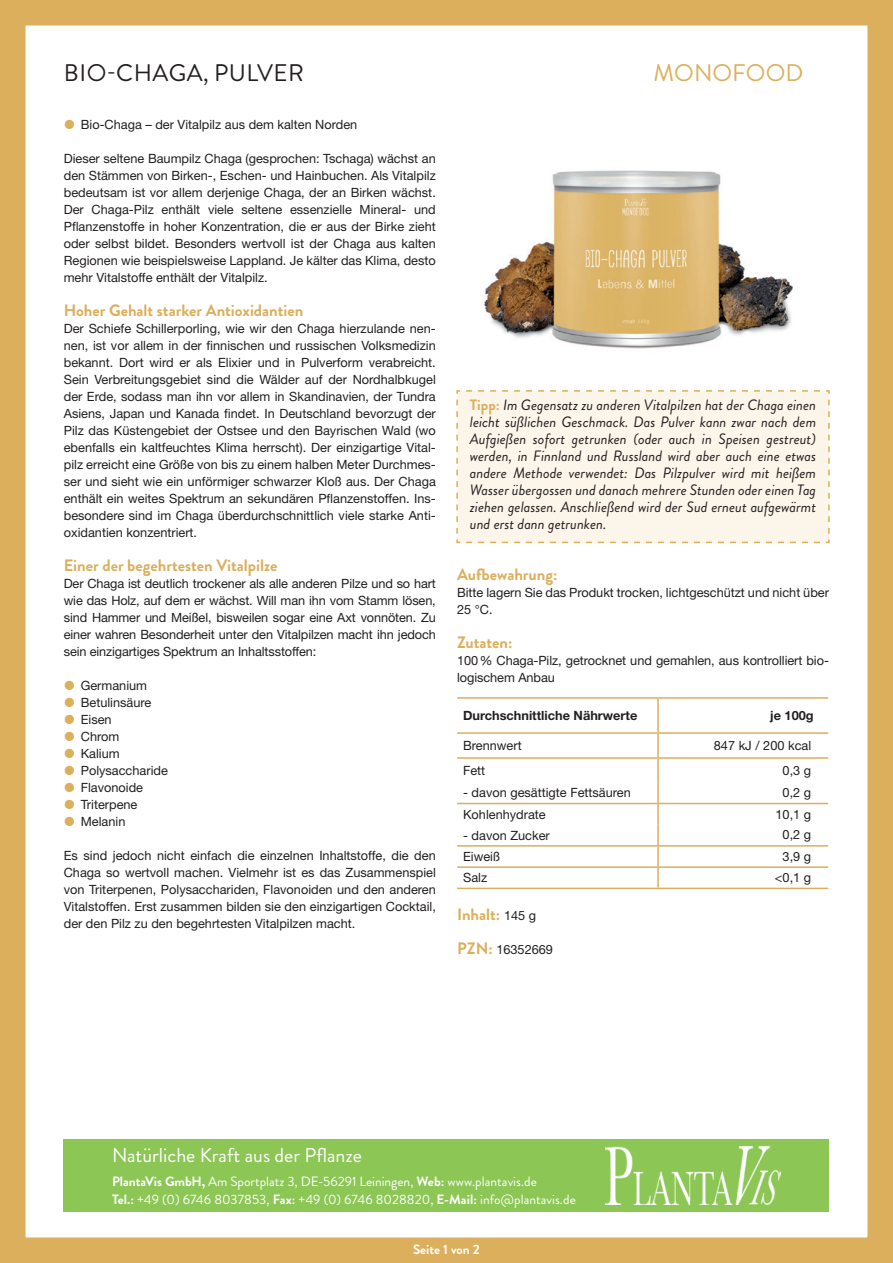
<style>
.page{position:relative;width:893px;height:1263px;background:#fff}
.page>*{position:absolute;margin:0;border:0;box-sizing:border-box;transform-origin:0 0}
.t1{font:24px "Brandon Grotesque";letter-spacing:.02em;color:#231f20}
.t2{font:24px "Brandon Grotesque";color:#dbaf5c}
.t3{font:20.1px "Brandon Grotesque";color:#fff}
.t4{font:700 16.5px "Brandon Grotesque";color:#dbaf5c}
.t5{font:italic 15px/17px "Brandon Grotesque";color:#231f20;text-align:justify}
.t6{font:13.5px/18px "Brandon Grotesque";letter-spacing:.005em;color:#fff}
.t7{font:700 13.5px "Brandon Grotesque";color:#fff}
.t8{font:12.75px/17px "Helvetica Neue LT Std";color:#231f20;text-align:justify}
.t9{font:700 12.75px "Helvetica Neue LT Std";color:#231f20}
.s1{font-weight:700;font-style:normal;color:#dbaf5c}
.s2{font-family:"Helvetica Neue LT Std";font-weight:400;font-size:12.75px;color:#231f20}
.s3{font-family:"Brandon Grotesque";font-weight:700;font-size:16.5px;color:#dbaf5c}
.s4{font-weight:700}
</style>
<div class="page">
<div style="left:0;top:0;width:893px;height:1263px;border:26px solid #dbaf5c"></div>
<div style="left:64px;top:1140px;width:765px;height:72px;background:#8cc655"></div>
<img style="left:605px;top:1147px;width:175px;height:58px">
<img style="left:484px;top:170px;width:309px;height:179px">
<div style="left:456px;top:390px;width:374px;height:154px;background:#fbf5ea"></div>
<hr style="left:457px;top:697px;width:201px;height:2px;background:#dbaf5c">
<hr style="left:658px;top:697px;width:170px;height:2px;background:#dbaf5c">
<hr style="left:657px;top:699px;width:2px;height:33px;background:#dbaf5c">
<hr style="left:457px;top:732px;width:201px;height:2px;background:#dbaf5c">
<hr style="left:658px;top:732px;width:170px;height:2px;background:#dbaf5c">
<hr style="left:657px;top:734px;width:2px;height:23px;background:#dbaf5c">
<hr style="left:457px;top:757px;width:201px;height:2px;background:#dbaf5c">
<hr style="left:658px;top:757px;width:170px;height:2px;background:#dbaf5c">
<hr style="left:657px;top:759px;width:2px;height:23px;background:#dbaf5c">
<hr style="left:657px;top:782px;width:2px;height:21px;background:#dbaf5c">
<hr style="left:457px;top:803px;width:201px;height:1px;background:#dbaf5c">
<hr style="left:658px;top:803px;width:170px;height:1px;background:#dbaf5c">
<hr style="left:657px;top:804px;width:2px;height:21px;background:#dbaf5c">
<hr style="left:657px;top:825px;width:2px;height:20px;background:#dbaf5c">
<hr style="left:457px;top:845px;width:201px;height:2px;background:#dbaf5c">
<hr style="left:658px;top:845px;width:170px;height:2px;background:#dbaf5c">
<svg style="left:657px;top:847px;width:2px;height:19px"></svg>
<hr style="left:457px;top:866px;width:201px;height:2px;background:#dbaf5c">
<hr style="left:658px;top:866px;width:170px;height:2px;background:#dbaf5c">
<hr style="left:657px;top:868px;width:2px;height:20px;background:#dbaf5c">
<hr style="left:457px;top:888px;width:201px;height:1px;background:#dbaf5c">
<hr style="left:658px;top:888px;width:170px;height:1px;background:#dbaf5c">
<h1 class="t1" style="left:64px;top:56px;width:242px">BIO-CHAGA, PULVER</h1>
<p class="t8" style="left:81px;top:116px;width:278px">Bio-Chaga – der Vitalpilz aus dem kalten Norden</p>
<p class="t8" style="left:64px;top:150px;width:374px">Dieser seltene Baumpilz Chaga (gesprochen: Tschaga) wächst an den Stämmen von Birken-, Eschen- und Hainbuchen. Als Vitalpilz bedeutsam ist vor allem derjenige Chaga, der an Birken wächst.<br>Der Chaga-Pilz enthält viele seltene essenzielle Mineral- und Pflanzenstoffe in hoher Konzentration, die er aus der Birke zieht oder selbst bildet. Besonders wertvoll ist der Chaga aus kalten Regionen wie beispielsweise Lappland. Je kälter das Klima, desto mehr Vitalstoffe enthält der Vitalpilz.</p>
<p class="t4" style="left:64px;top:299px;width:241px">Hoher Gehalt starker Antioxidantien</p>
<p class="t8" style="left:64px;top:320px;width:374px">Der Schiefe Schillerporling, wie wir den Chaga hierzulande nen&shy;nen, ist vor allem in der finnischen und russischen Volksmedizin bekannt. Dort wird er als Elixier und in Pulverform verabreicht.<br>Sein Verbreitungsgebiet sind die Wälder auf der Nordhalbkugel der Erde, sodass man ihn vor allem in Skandinavien, der Tundra Asiens, Japan und Kanada findet. In Deutschland bevorzugt der Pilz das Küstengebiet der Ostsee und den Bayrischen Wald (wo ebenfalls ein kaltfeuchtes Klima herrscht). Der einzigartige Vital&shy;pilz erreicht eine Größe von bis zu einem halben Meter Durchmes&shy;ser und sieht wie ein unförmiger schwarzer Kloß aus. Der Chaga enthält ein weites Spektrum an sekundären Pflanzenstoffen. Ins&shy;besondere sind im Chaga überdurchschnittlich viele starke Anti&shy;oxidantien konzentriert.</p>
<p class="t4" style="left:64px;top:554px;width:215px">Einer der begehrtesten Vitalpilze</p>
<p class="t8" style="left:64px;top:575px;width:374px">Der Chaga ist deutlich trockener als alle anderen Pilze und so hart wie das Holz, auf dem er wächst. Will man ihn vom Stamm lösen, sind Hammer und Meißel, bisweilen sogar eine Axt vonnöten. Zu einer wahren Besonderheit unter den Vitalpilzen macht ihn jedoch sein einzigartiges Spektrum an Inhaltsstoffen:</p>
<p class="t8" style="left:81px;top:677px;width:89px;text-align:left">Germanium<br>Betulinsäure<br>Eisen<br>Chrom<br>Kalium<br>Polysaccharide<br>Flavonoide<br>Triterpene<br>Melanin</p>
<p class="t8" style="left:64px;top:847px;width:374px">Es sind jedoch nicht einfach die einzelnen Inhaltstoffe, die den Chaga so wertvoll machen. Vielmehr ist es das Zusammenspiel von Triterpenen, Polysacchariden, Flavonoiden und den anderen Vitalstoffen. Erst zusammen bilden sie den einzigartigen Cocktail, der den Pilz zu den begehrtesten Vitalpilzen macht.</p>
<h1 class="t2" style="left:654px;top:56px;width:151px">MONOFOOD</h1>
<p class="t5" style="left:470px;top:396px;width:348px"><span class="s1">Tipp:</span> Im Gegensatz zu anderen Vitalpilzen hat der Chaga einen leicht süßlichen Geschmack. Das Pulver kann zwar nach dem Aufgießen sofort getrunken (oder auch in Speisen gestreut) werden, in Finnland und Russland wird aber auch eine etwas andere Methode verwendet: Das Pilzpulver wird mit heißem Wasser übergossen und danach mehrere Stunden oder einen Tag ziehen gelassen. Anschließend wird der Sud erneut aufgewärmt und erst dann getrunken.</p>
<p class="t4" style="left:457px;top:563px;width:102px">Aufbewahrung:</p>
<p class="t8" style="left:457px;top:584px;width:373px">Bitte lagern Sie das Produkt trocken, lichtgeschützt und nicht über<br>25 °C.</p>
<p class="t4" style="left:457px;top:631px;width:57px">Zutaten:</p>
<p class="t8" style="left:457px;top:652px;width:373px">100% Chaga-Pilz, getrocknet und gemahlen, aus kontrolliert bio&shy;logischem Anbau</p>
<p class="t9" style="left:463px;top:708px;width:176px">Durchschnittliche Nährwerte</p>
<p class="t9" style="left:770px;top:708px;width:45px">je 100g</p>
<p class="t8" style="left:463px;top:737px;width:60px">Brennwert</p>
<p class="t8" style="left:714px;top:737px;width:99px">847 kJ / 200 kcal</p>
<p class="t8" style="left:463px;top:761px;width:24px">Fett</p>
<p class="t8" style="left:783px;top:762px;width:30px">0,3 g</p>
<p class="t8" style="left:463px;top:784px;width:169px">- davon gesättigte Fettsäuren</p>
<p class="t8" style="left:783px;top:784px;width:30px">0,2 g</p>
<p class="t8" style="left:463px;top:805px;width:84px">Kohlenhydrate</p>
<p class="t8" style="left:775px;top:806px;width:37px">10,1 g</p>
<p class="t8" style="left:463px;top:827px;width:88px">- davon Zucker</p>
<p class="t8" style="left:783px;top:826px;width:30px">0,2 g</p>
<p class="t8" style="left:463px;top:848px;width:39px">Eiweiß</p>
<p class="t8" style="left:783px;top:848px;width:30px">3,9 g</p>
<p class="t8" style="left:463px;top:869px;width:26px">Salz</p>
<p class="t8" style="left:775px;top:869px;width:38px">&lt;0,1 g</p>
<p class="t4" style="left:457px;top:903px;width:81px">Inhalt: <span class="s2">145 g</span></p>
<p class="t8" style="left:457px;top:941px;width:97px"><span class="s3">PZN:</span> 16352669</p>
<h2 class="t3" style="left:112px;top:1141px;width:251px">Natürliche Kraft aus der Pflanze</h2>
<p class="t6" style="left:112px;top:1173px;width:465px"><span class="s4">PlantaVis GmbH,</span> Am Sportplatz 3, DE-56291 Leiningen, <span class="s4">Web:</span> www.plantavis.de<br><span class="s4">Tel.:</span> +49 (0) 6746 8037853, <span class="s4">Fax:</span> +49 (0) 6746 8028820, <span class="s4">E-Mail:</span> info@plantavis.de</p>
<p class="t7" style="left:413px;top:1240px;width:68px">Seite 1 von 2</p>
</div>
